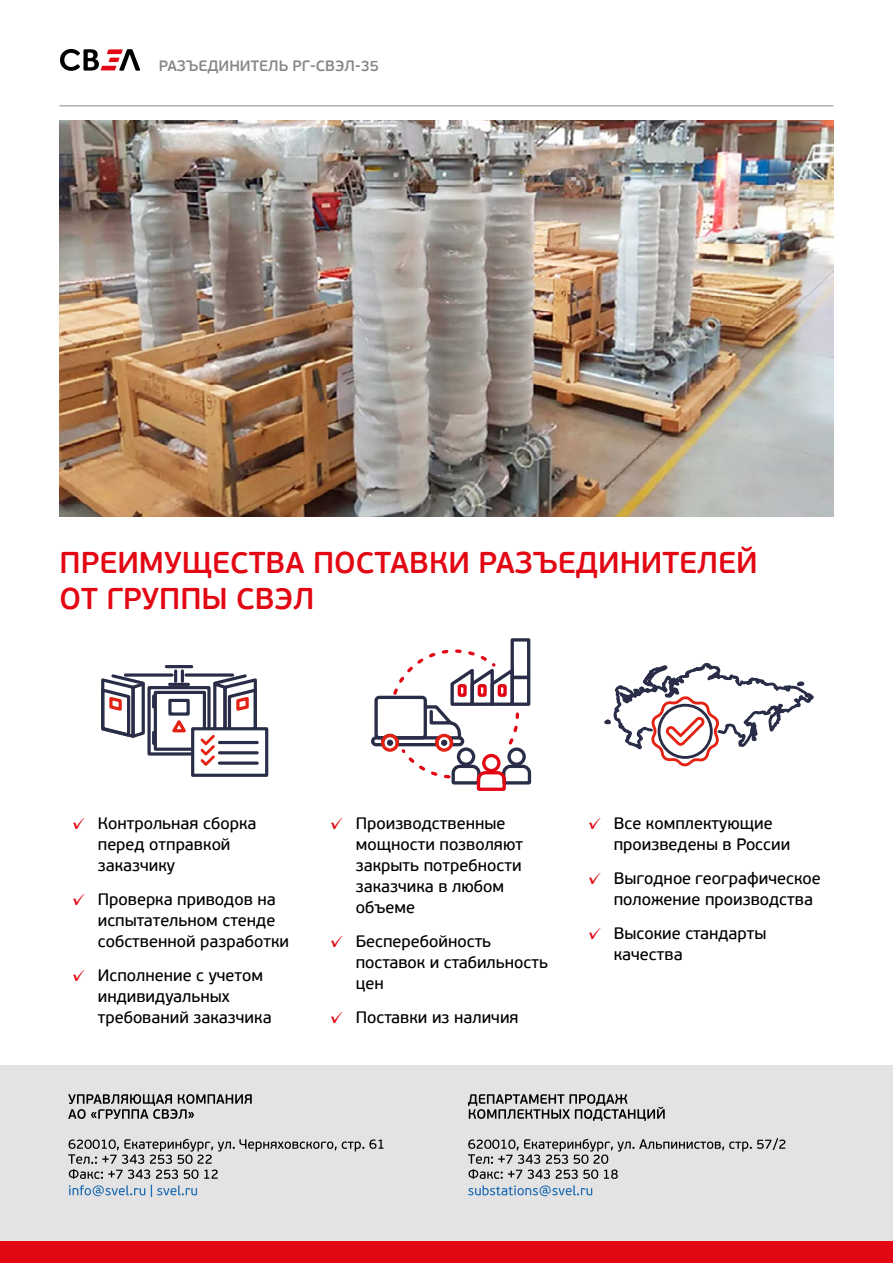
<style>
.page{position:relative;width:893px;height:1263px;background:#fff}
.page>*{position:absolute;margin:0;border:0;box-sizing:border-box;transform-origin:0 0}
.Подзаголовок{font:600 30px/36px "PF Beau Sans Pro";color:#e30613}
.t1{font:16.5px/21px "PF Beau Sans Pro Bbook";color:#000}
.t2{font:600 15px "PF Beau Sans Pro";color:#878787}
.s1{color:#e30613}
</style>
<div class="page">
<hr style="left:60px;top:105px;width:773px;height:2px;background:#b3b2b2">
<svg style="left:60px;top:49px;width:80px;height:22px"></svg>
<img style="left:60px;top:120px;width:773px;height:397px">
<div style="left:168px;top:699px;width:22px;height:17px;border:3px solid #2a2d48"></div>
<svg style="left:172px;top:720px;width:14px;height:13px"></svg>
<div style="left:147px;top:686px;width:64px;height:69px;border:3px solid #2a2d48"></div>
<div style="left:154px;top:691px;width:52px;height:60px;border:3px solid #2a2d48"></div>
<svg style="left:174px;top:671px;width:10px;height:10px"></svg>
<hr style="left:170px;top:683px;width:18px;height:3px;background:#2a2d48">
<hr style="left:166px;top:665px;width:26px;height:3px;background:#2a2d48">
<svg style="left:186px;top:673px;width:15px;height:4px"></svg>
<svg style="left:101px;top:673px;width:54px;height:70px"></svg>
<svg style="left:125px;top:673px;width:47px;height:4px"></svg>
<div style="left:193px;top:729px;width:74px;height:46px;background:#fff"></div>
<div style="left:191px;top:727px;width:77px;height:50px;border:3px solid #2a2d48"></div>
<svg style="left:201px;top:673px;width:58px;height:93px"></svg>
<svg style="left:219px;top:761px;width:38px;height:4px"></svg>
<svg style="left:371px;top:638px;width:161px;height:153px"></svg>
<svg style="left:604px;top:662px;width:210px;height:105px"></svg>
<div style="left:0;top:1065px;width:893px;height:198px;background:#e3e3e3"></div>
<div style="left:0;top:1242px;width:893px;height:21px;background:#e30613"></div>
<svg style="left:468px;top:1185px;width:124px;height:11px"></svg>
<svg style="left:468px;top:1138px;width:317px;height:41px"></svg>
<svg style="left:468px;top:1094px;width:197px;height:27px"></svg>
<svg style="left:69px;top:1185px;width:128px;height:12px"></svg>
<svg style="left:68px;top:1139px;width:316px;height:40px"></svg>
<svg style="left:68px;top:1094px;width:184px;height:25px"></svg>
<p class="t2" style="left:159px;top:57px;width:222px">РАЗЪЕДИНИТЕЛЬ РГ-СВЭЛ-35</p>
<p class="Подзаголовок" style="left:60px;top:546px;width:700px">ПРЕИМУЩЕСТВА ПОСТАВКИ РАЗЪЕДИНИТЕЛЕЙ<br>ОТ ГРУППЫ СВЭЛ</p>
<p class="t1" style="left:98px;top:813px;width:160px;text-indent:-26px"><span class="s1">✓</span> Контрольная сборка перед отправкой заказчику</p>
<p class="t1" style="left:98px;top:889px;width:193px;text-indent:-26px"><span class="s1">✓</span> Проверка приводов на испытательном стенде собственной разработки</p>
<p class="t1" style="left:98px;top:965px;width:175px;text-indent:-26px"><span class="s1">✓</span> Исполнение с учетом индивидуальных требований заказчика</p>
<p class="t1" style="left:356px;top:813px;width:169px;text-indent:-26px"><span class="s1">✓</span> Производственные мощности позволяют закрыть потребности заказчика в любом объеме</p>
<p class="t1" style="left:356px;top:931px;width:194px;text-indent:-26px"><span class="s1">✓</span> Бесперебойность поставок и стабильность цен</p>
<p class="t1" style="left:330px;top:1007px;width:190px"><span class="s1">✓</span> Поставки из наличия</p>
<p class="t1" style="left:614px;top:813px;width:178px;text-indent:-26px"><span class="s1">✓</span> Все комплектующие произведены в России</p>
<p class="t1" style="left:614px;top:868px;width:208px;text-indent:-26px"><span class="s1">✓</span> Выгодное географическое положение производства</p>
<p class="t1" style="left:614px;top:923px;width:154px;text-indent:-26px"><span class="s1">✓</span> Высокие стандарты качества</p>
</div>
